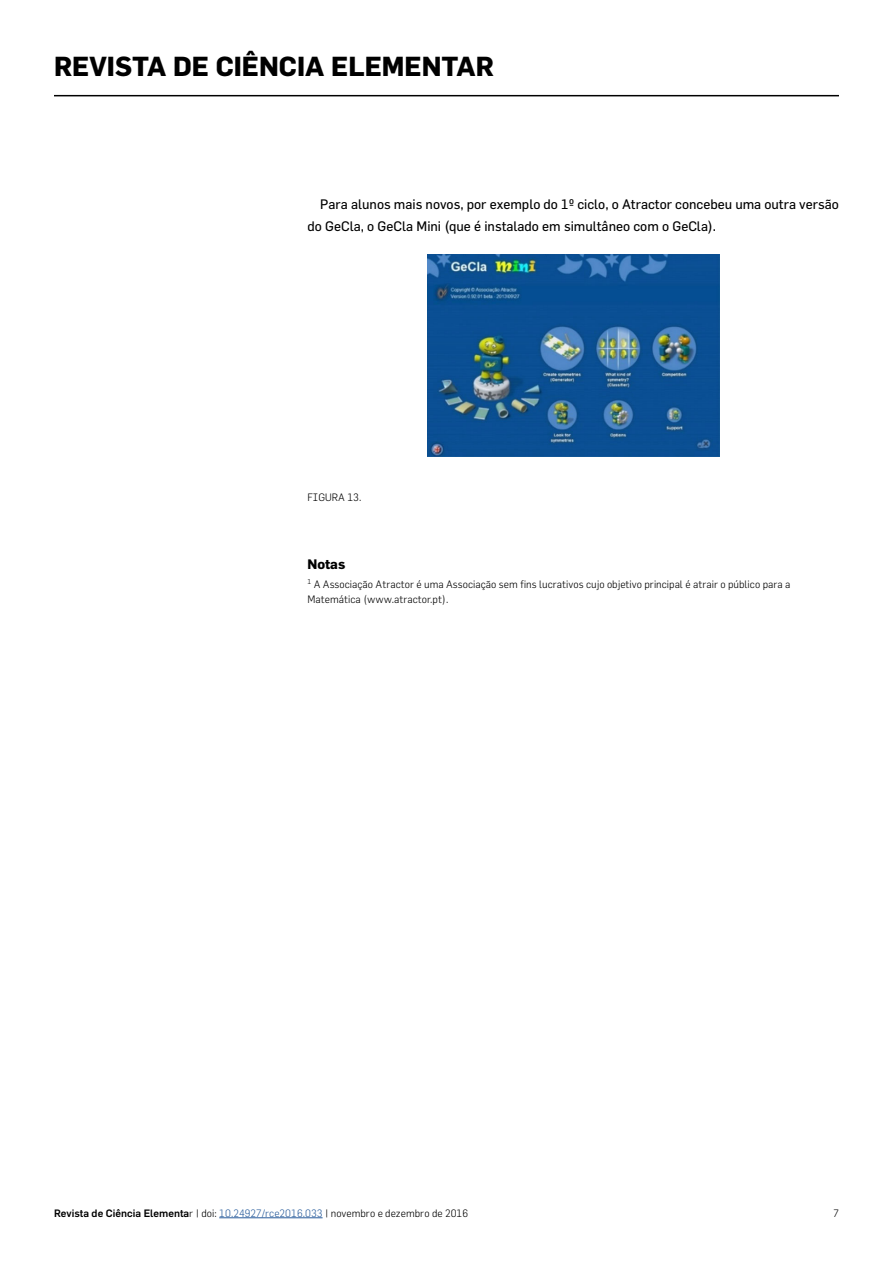
<style>
.page{position:relative;width:893px;height:1263px;background:#fff}
.page>*{position:absolute;margin:0;border:0;box-sizing:border-box;transform-origin:0 0}
.t1{font:700 27px "Flama";color:#000}
.t2{font:13.5px/22.5px "Flama";color:#000}
.t3{font:700 13.5px "Flama";color:#000}
.t4{font:300 10.5px/15px "Flama";color:#000}
.s1{font-weight:500}
.s2{color:#275b9b}
</style>
<div class="page">
<hr style="left:54px;top:95px;width:785px;height:1px;background:#000">
<hr style="left:219px;top:1217px;width:104px;height:1px;background:#275b9b">
<img style="left:427px;top:254px;width:292px;height:202px">
<h1 class="t1" style="left:54px;top:50px;width:441px">REVISTA DE CIÊNCIA ELEMENTAR</h1>
<p class="t2" style="left:307px;top:192px;width:533px;text-indent:13px">Para alunos mais novos, por exemplo do 1º ciclo, o Atractor concebeu uma outra versão do GeCla, o GeCla Mini (que é instalado em simultâneo com o GeCla).</p>
<p class="t4" style="left:307px;top:490px;width:55px">FIGURA 13.</p>
<p class="t3" style="left:307px;top:555px;width:39px">Notas</p>
<p class="t4" style="left:307px;top:577px;width:485px"><sup>1</sup> A Associação Atractor é uma Associação sem fins lucrativos cujo objetivo principal é atrair o público para a<br>Matemática (www.atractor.pt).</p>
<p class="t4" style="left:54px;top:1205px;width:416px"><span class="s1">Revista de Ciência Elementa</span>r | doi: <span class="s2">10.24927/rce2016.033</span> | novembro e dezembro de 2016</p>
<p class="t4" style="left:833px;top:1205px;width:7px">7</p>
</div>
